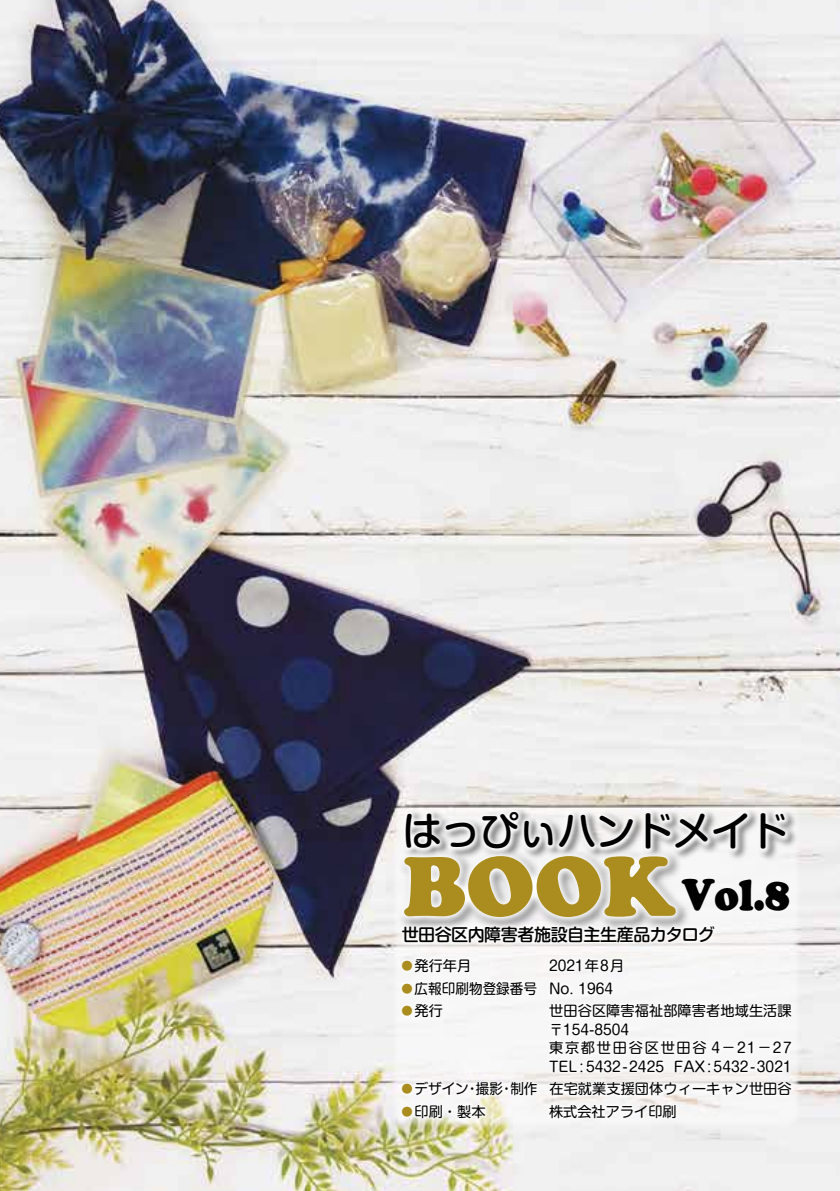
<style>
.page{position:relative;width:840px;height:1191px;background:#fff}
.page>*{position:absolute;margin:0;border:0;box-sizing:border-box;transform-origin:0 0}
.t1{font:900 87.8px "Cooper";color:#ab8d1f}
.t2{font:900 45.4px "Cooper";color:#000;scale:.9 1}
.t3{font:500 39.6px "Shin M Go Pro";letter-spacing:-.025em;color:#000}
.t4{font:500 17px "Shin M Go Pro";letter-spacing:-.03em;color:#000}
.t5{font:14.2px/18.4px "Shin M Go Pro";letter-spacing:.005em;color:#000}
.t6{font:14.2px "Shin M Go Pro";letter-spacing:.005em;color:#000;scale:.96 1}
.t7{font:14.2px "Shin M Go Pro";letter-spacing:.04em;color:#000}
.s1{font-size:11.4px;color:#ab8d1f}
</style>
<div class="page">
<img style="left:0;top:0;width:839px;height:1191px">
<img style="left:808px;top:57px;width:31px;height:220px">
<img style="left:811px;top:113px;width:28px;height:316px">
<img style="left:327px;top:736px;width:512px;height:149px">
<img style="left:327px;top:766px;width:424px;height:247px">
<img style="left:328px;top:852px;width:459px;height:33px">
<img style="left:328px;top:885px;width:511px;height:306px">
<h3 class="t3" style="left:402px;top:799px;width:387px">はっぴぃハンドメイド</h3>
<h2 class="t2" style="left:681px;top:868px;width:121px">Vol.8</h2>
<h1 class="t1" style="left:403px;top:835px;width:274px">BOOK</h1>
<p class="t4" style="left:401px;top:921px;width:314px">世田谷区内障害者施設自主生産品カタログ</p>
<p class="t5" style="left:401px;top:954px;width:71px"><span class="s1">●</span>発行年月</p>
<p class="t7" style="left:548px;top:954px;width:77px">2021年8月</p>
<p class="t6" style="left:401px;top:976px;width:222px"><span class="s1">●</span>広報印刷物登録番号 No. 1964</p>
<p class="t5" style="left:401px;top:1000px;width:43px"><span class="s1">●</span>発行</p>
<p class="t5" style="left:548px;top:1000px;width:244px">世田谷区障害福祉部障害者地域生活課〒154-8504<br>東京都世田谷区世田谷 4－21－27<br>TEL: 5432-2425 FAX: 5432-3021</p>
<p class="t6" style="left:401px;top:1077px;width:408px"><span class="s1">●</span>デザイン・撮影・制作 在宅就業支援団体ウィーキャン世田谷</p>
<p class="t5" style="left:401px;top:1100px;width:85px"><span class="s1">●</span>印刷・製本</p>
<p class="t5" style="left:548px;top:1100px;width:129px">株式会社アライ印刷</p>
</div>
